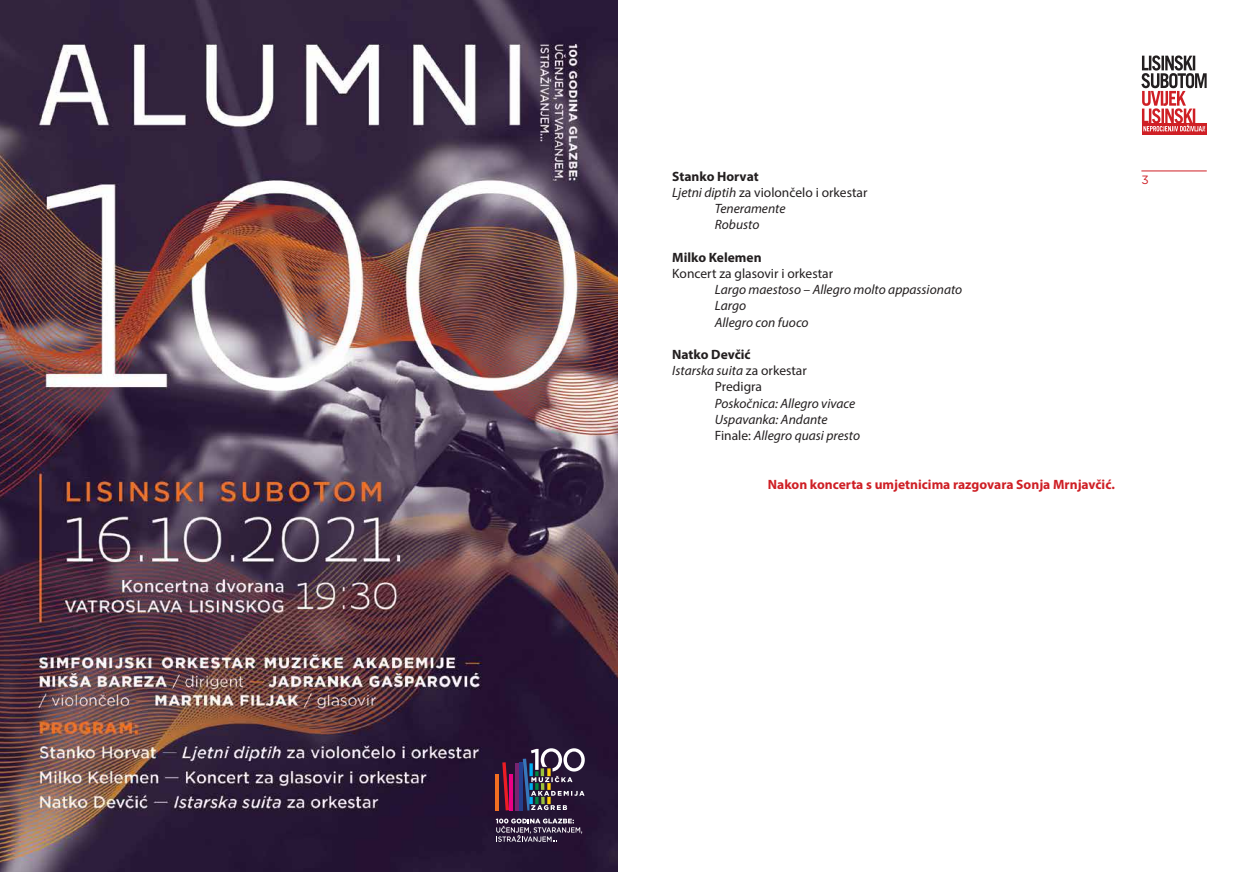
<style>
.page{position:relative;width:1234px;height:872px;background:#fff}
.page>*{position:absolute;margin:0;border:0;box-sizing:border-box;transform-origin:0 0}
.t1{font:italic 13.5px/16.2px "Myriad Pro";color:#231f20}
.t2{font:700 13.5px "Myriad Pro";color:#cf1f25}
.t3{font:700 13.5px "Myriad Pro";color:#231f20}
.t4{font:13.5px "Myriad Pro";color:#231f20}
.t5{font:12px "Gotham";color:#cf1f25}
.s1{font-style:normal}
</style>
<div class="page">
<svg style="left:1142px;top:131px;width:64px;height:4px"></svg>
<svg style="left:1141px;top:55px;width:65px;height:76px"></svg>
<hr style="left:1141px;top:171px;width:65px;height:1px;background:#cf1f25">
<img style="left:0;top:0;width:617px;height:872px">
<hr style="left:495px;top:774px;width:4px;height:36px;background:#f36f21">
<svg style="left:502px;top:762px;width:7px;height:48px"></svg>
<hr style="left:515px;top:763px;width:3px;height:47px;background:#782471">
<hr style="left:509px;top:774px;width:3px;height:36px;background:#ec0085">
<hr style="left:519px;top:762px;width:3px;height:48px;background:#25408f">
<svg style="left:522px;top:748px;width:62px;height:62px;background:#555265"></svg>
<svg style="left:495px;top:818px;width:87px;height:23px;background:#594b64"></svg>
<p class="t3" style="left:672px;top:167px;width:88px">Stanko Horvat</p>
<p class="t5" style="left:1141px;top:172px;width:9px">3</p>
<p class="t1" style="left:714px;top:184px;width:154px;text-indent:-43px">Ljetni diptih <span class="s1">za violončelo i orkestar<br></span>Teneramente<br>Robusto</p>
<p class="t3" style="left:672px;top:248px;width:91px">Milko Kelemen</p>
<p class="t4" style="left:672px;top:265px;width:162px">Koncert za glasovir i orkestar</p>
<p class="t1" style="left:714px;top:281px;width:249px">Largo maestoso – Allegro molto appassionato<br>Largo<br>Allegro con fuoco</p>
<p class="t3" style="left:672px;top:345px;width:80px">Natko Devčić</p>
<p class="t1" style="left:672px;top:362px;width:136px">Istarska suita <span class="s1">za orkestar</span></p>
<p class="t4" style="left:714px;top:378px;width:49px">Predigra</p>
<p class="t1" style="left:714px;top:395px;width:147px">Poskočnica: Allegro vivace<br>Uspavanka: Andante<br><span class="s1">Finale:</span> Allegro quasi presto</p>
<p class="t2" style="left:767px;top:475px;width:348px">Nakon koncerta s umjetnicima razgovara Sonja Mrnjavčić.</p>
</div>
